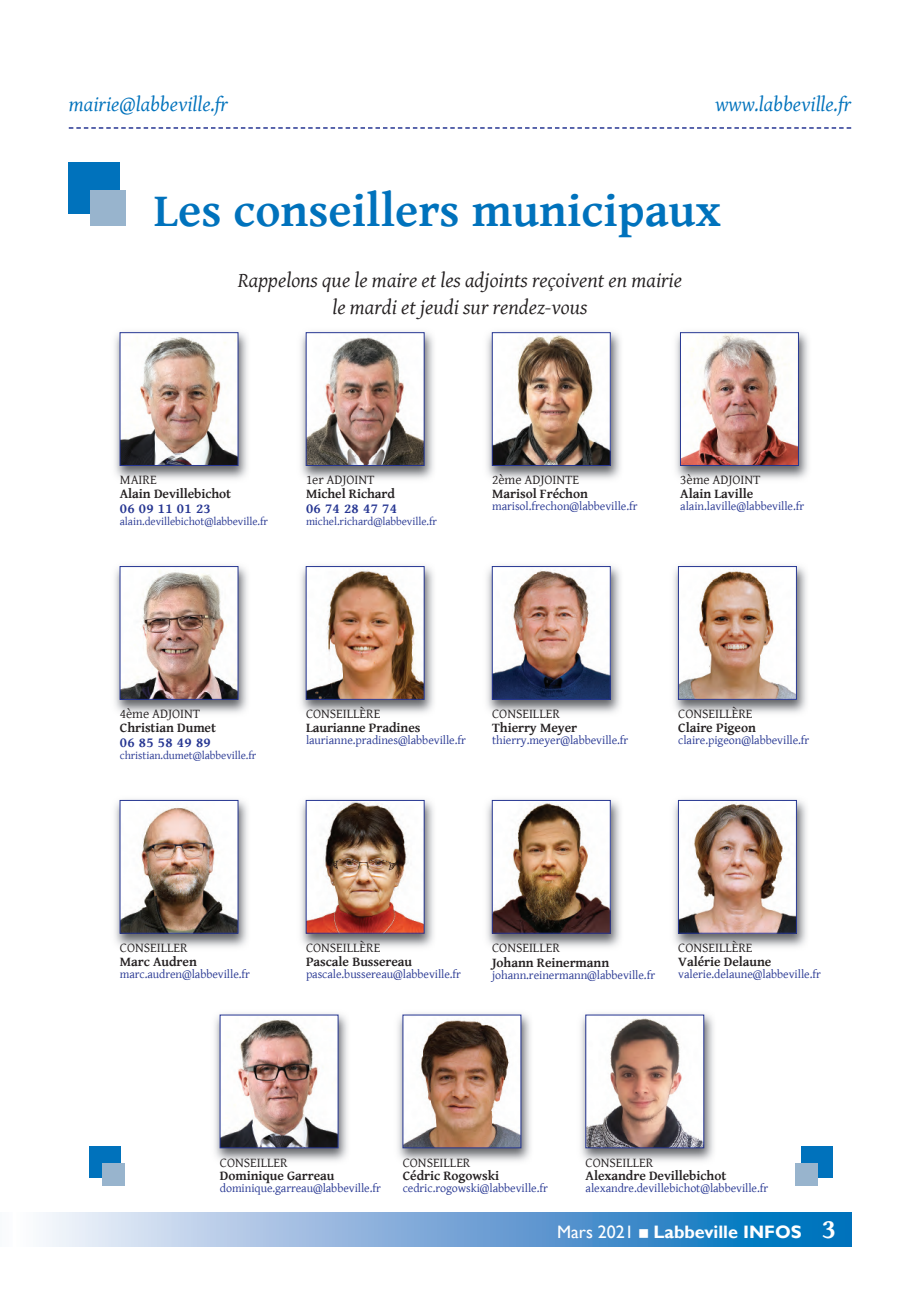
<style>
.page{position:relative;width:920px;height:1290px;background:#fff}
.page>*{position:absolute;margin:0;border:0;box-sizing:border-box;transform-origin:0 0}
.t1{font:700 48px "Gentium Basic";color:#0072bc}
.t2{font:italic 21px/27px "Gentium Basic";color:#231f20;text-align:center}
.t3{font:italic 21px "Gentium Basic";color:#0072bc}
.t4{font:700 18px "Gill Sans";color:#fff}
.t5{font:700 14.25px "Gentium Basic";letter-spacing:.025em;color:#263692}
.t6{font:700 13.5px "Gentium Basic";letter-spacing:-.005em;color:#231f20}
.t7{font:13.5px "Gentium Basic";letter-spacing:-.005em;color:#231f20}
.t8{font:12px "Gentium Basic";letter-spacing:-.005em;color:#263692}
.t9{font:11.25px "Gentium Basic";letter-spacing:-.005em;color:#263692}
.s1{font-weight:400}
.s2{font-family:"Gentium Basic";font-size:28.5px}
</style>
<div class="page">
<div style="left:0;top:1213px;width:14px;height:34px;background:#fafbfd"></div>
<svg style="left:69px;top:127px;width:782px;height:2px"></svg>
<img style="left:43px;top:1213px;width:808px;height:34px">
<div style="left:69px;top:162px;width:51px;height:52px;background:#0072bc"></div>
<div style="left:90px;top:190px;width:36px;height:36px;background:#98b4cd"></div>
<div style="left:90px;top:1146px;width:31px;height:32px;background:#0072bc"></div>
<div style="left:103px;top:1164px;width:22px;height:22px;background:#98b4cd"></div>
<div style="left:801px;top:1146px;width:31px;height:32px;background:#0072bc"></div>
<div style="left:796px;top:1164px;width:22px;height:22px;background:#98b4cd"></div>
<img style="left:114px;top:331px;width:134px;height:149px">
<img style="left:122px;top:334px;width:114px;height:130px">
<div style="left:120px;top:332px;width:118px;height:134px;border:1px solid #263692"></div>
<img style="left:114px;top:565px;width:134px;height:149px">
<img style="left:122px;top:568px;width:114px;height:129px">
<img style="left:300px;top:331px;width:134px;height:149px">
<img style="left:308px;top:334px;width:114px;height:130px">
<div style="left:306px;top:332px;width:118px;height:134px;border:1px solid #263692"></div>
<img style="left:486px;top:331px;width:135px;height:149px">
<img style="left:494px;top:334px;width:114px;height:130px">
<div style="left:492px;top:332px;width:118px;height:134px;border:1px solid #263692"></div>
<img style="left:675px;top:331px;width:134px;height:149px">
<img style="left:682px;top:334px;width:115px;height:130px">
<div style="left:680px;top:332px;width:119px;height:134px;border:1px solid #263692"></div>
<img style="left:300px;top:565px;width:134px;height:149px">
<img style="left:308px;top:568px;width:114px;height:129px">
<img style="left:486px;top:565px;width:135px;height:149px">
<img style="left:494px;top:568px;width:114px;height:129px">
<div style="left:492px;top:566px;width:118px;height:133px;border:1px solid #263692"></div>
<img style="left:673px;top:565px;width:134px;height:149px">
<img style="left:680px;top:568px;width:115px;height:129px">
<div style="left:678px;top:566px;width:119px;height:133px;border:1px solid #263692"></div>
<img style="left:214px;top:1013px;width:134px;height:149px">
<img style="left:222px;top:1017px;width:114px;height:129px">
<img style="left:397px;top:1013px;width:134px;height:149px">
<img style="left:405px;top:1017px;width:114px;height:129px">
<div style="left:403px;top:1015px;width:118px;height:133px;border:1px solid #263692"></div>
<img style="left:580px;top:1013px;width:134px;height:149px">
<img style="left:588px;top:1017px;width:114px;height:129px">
<img style="left:300px;top:799px;width:134px;height:149px">
<img style="left:308px;top:802px;width:114px;height:129px">
<img style="left:486px;top:799px;width:135px;height:149px">
<img style="left:494px;top:802px;width:114px;height:129px">
<div style="left:492px;top:800px;width:118px;height:133px;border:1px solid #263692"></div>
<img style="left:673px;top:799px;width:134px;height:149px">
<img style="left:680px;top:802px;width:115px;height:129px">
<div style="left:678px;top:800px;width:119px;height:133px;border:1px solid #263692"></div>
<img style="left:114px;top:799px;width:134px;height:149px">
<img style="left:122px;top:802px;width:114px;height:129px">
<h2 class="t3" style="left:69px;top:93px;width:161px">mairie@labbeville.fr</h2>
<h2 class="t3" style="left:715px;top:93px;width:138px">www.labbeville.fr</h2>
<h1 class="t1" style="left:154px;top:184px;width:568px">Les conseillers municipaux</h1>
<h2 class="t2" style="left:238px;top:267px;width:446px">Rappelons que le maire et les adjoints reçoivent en mairie le mardi et jeudi sur rendez-vous</h2>
<p class="t7" style="left:120px;top:473px;width:38px">MAIRE</p>
<p class="t6" style="left:120px;top:486px;width:113px">Alain Devillebichot</p>
<p class="t5" style="left:120px;top:500px;width:92px">06 09 11 01 23</p>
<p class="t9" style="left:120px;top:515px;width:150px">alain.devillebichot@labbeville.fr</p>
<p class="t7" style="left:306px;top:473px;width:70px">1er ADJOINT</p>
<p class="t6" style="left:306px;top:486px;width:91px">Michel Richard</p>
<p class="t5" style="left:306px;top:500px;width:92px">06 74 28 47 74</p>
<p class="t9" style="left:306px;top:515px;width:132px">michel.richard@labbeville.fr</p>
<p class="t7" style="left:492px;top:473px;width:88px">2ème ADJOINTE</p>
<p class="t6" style="left:492px;top:486px;width:97px">Marisol Fréchon</p>
<p class="t8" style="left:492px;top:499px;width:147px">marisol.frechon@labbeville.fr</p>
<p class="t7" style="left:680px;top:473px;width:82px">3ème ADJOINT</p>
<p class="t6" style="left:680px;top:486px;width:74px">Alain Laville</p>
<p class="t8" style="left:680px;top:499px;width:125px">alain.laville@labbeville.fr</p>
<p class="t7" style="left:120px;top:706px;width:82px">4ème ADJOINT</p>
<p class="t6" style="left:120px;top:720px;width:98px">Christian Dumet</p>
<p class="t5" style="left:120px;top:734px;width:92px">06 85 58 49 89</p>
<p class="t9" style="left:120px;top:749px;width:138px">christian.dumet@labbeville.fr</p>
<p class="t7" style="left:306px;top:706px;width:76px">CONSEILLÈRE</p>
<p class="t6" style="left:306px;top:720px;width:116px">Laurianne Pradines</p>
<p class="t8" style="left:306px;top:733px;width:161px">laurianne.pradines@labbeville.fr</p>
<p class="t7" style="left:492px;top:706px;width:69px">CONSEILLER</p>
<p class="t6" style="left:492px;top:720px;width:86px">Thierry Meyer</p>
<p class="t8" style="left:492px;top:733px;width:138px">thierry.meyer@labbeville.fr</p>
<p class="t7" style="left:678px;top:707px;width:76px">CONSEILLÈRE</p>
<p class="t6" style="left:678px;top:720px;width:79px">Claire Pigeon</p>
<p class="t8" style="left:678px;top:733px;width:133px">claire.pigeon@labbeville.fr</p>
<p class="t7" style="left:120px;top:940px;width:69px">CONSEILLER</p>
<p class="t6" style="left:120px;top:954px;width:79px">Marc Audren</p>
<p class="t8" style="left:120px;top:967px;width:132px">marc.audren@labbeville.fr</p>
<p class="t7" style="left:306px;top:940px;width:76px">CONSEILLÈRE</p>
<p class="t6" style="left:306px;top:954px;width:108px">Pascale Bussereau</p>
<p class="t8" style="left:306px;top:967px;width:157px">pascale.bussereau@labbeville.fr</p>
<p class="t7" style="left:492px;top:940px;width:69px">CONSEILLER</p>
<p class="t6" style="left:492px;top:955px;width:119px">Johann Reinermann</p>
<p class="t8" style="left:492px;top:969px;width:164px">johann.reinermann@labbeville.fr</p>
<p class="t7" style="left:678px;top:940px;width:76px">CONSEILLÈRE</p>
<p class="t6" style="left:678px;top:954px;width:95px">Valérie Delaune</p>
<p class="t8" style="left:678px;top:967px;width:144px">valerie.delaune@labbeville.fr</p>
<p class="t7" style="left:220px;top:1155px;width:69px">CONSEILLER</p>
<p class="t6" style="left:220px;top:1168px;width:116px">Dominique Garreau</p>
<p class="t8" style="left:220px;top:1182px;width:162px">dominique.garreau@labbeville.fr</p>
<p class="t7" style="left:403px;top:1155px;width:69px">CONSEILLER</p>
<p class="t6" style="left:403px;top:1168px;width:98px">Cédric Rogowski</p>
<p class="t8" style="left:403px;top:1182px;width:147px">cedric.rogowski@labbeville.fr</p>
<p class="t7" style="left:586px;top:1155px;width:69px">CONSEILLER</p>
<p class="t6" style="left:586px;top:1168px;width:142px">Alexandre Devillebichot</p>
<p class="t8" style="left:586px;top:1182px;width:184px">alexandre.devillebichot@labbeville.fr</p>
<h3 class="t4" style="left:557px;top:1221px;width:281px"><span class="s1">Mars 2021</span> ■ Labbeville INFOS <span class="s2">3</span></h3>
</div>
